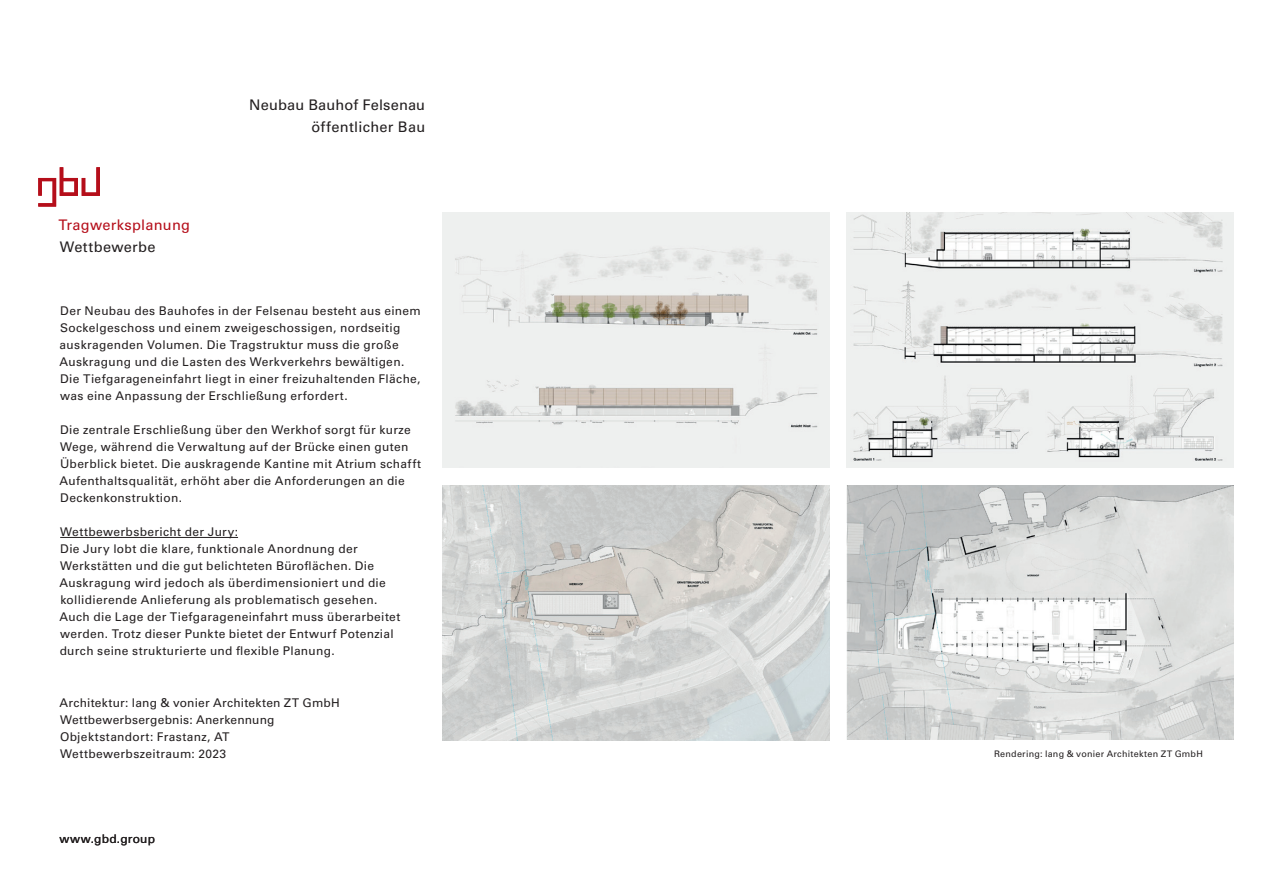
<style>
.page{position:relative;width:1263px;height:893px;background:#fff}
.page>*{position:absolute;margin:0;border:0;box-sizing:border-box;transform-origin:0 0}
.t1{font:14.7px "Univers LT Std";letter-spacing:.01em;color:#231f20}
.t2{font:14.55px "Univers LT Std";letter-spacing:.02em;color:#231f20}
.t3{font:14.55px "Univers LT Std";letter-spacing:.02em;color:#b50e1a}
.t4{font:12px/17.1px "Univers LT Std";letter-spacing:.025em;color:#231f20}
.t5{font:9px "Univers LT Std";letter-spacing:.025em;color:#231f20}
</style>
<div class="page">
<svg style="left:38px;top:167px;width:62px;height:40px"></svg>
<hr style="left:60px;top:537px;width:178px;height:1px;background:#231f20">
<img style="left:443px;top:213px;width:387px;height:255px">
<img style="left:443px;top:485px;width:387px;height:255px">
<img style="left:846px;top:485px;width:387px;height:255px">
<img style="left:847px;top:213px;width:386px;height:255px">
<p class="t3" style="left:58px;top:216px;width:133px">Tragwerksplanung</p>
<p class="t2" style="left:60px;top:238px;width:97px">Wettbewerbe</p>
<p class="t1" style="left:249px;top:96px;width:177px">Neubau Bauhof Felsenau</p>
<p class="t2" style="left:311px;top:118px;width:115px">öffentlicher Bau</p>
<p class="t4" style="left:60px;top:302px;width:363px">Der Neubau des Bauhofes in der Felsenau besteht aus einem Sockelgeschoss und einem zweigeschossigen, nordseitig auskragenden Volumen. Die Tragstruktur muss die große Auskragung und die Lasten des Werkverkehrs bewältigen.<br>Die Tiefgarageneinfahrt liegt in einer freizuhaltenden Fläche, was eine Anpassung der Erschließung erfordert.</p>
<p class="t4" style="left:60px;top:421px;width:363px">Die zentrale Erschließung über den Werkhof sorgt für kurze Wege, während die Verwaltung auf der Brücke einen guten Überblick bietet. Die auskragende Kantine mit Atrium schafft Aufenthaltsqualität, erhöht aber die Anforderungen an die Deckenkonstruktion.</p>
<p class="t4" style="left:60px;top:523px;width:342px">Wettbewerbsbericht der Jury:<br>Die Jury lobt die klare, funktionale Anordnung der Werkstätten und die gut belichteten Büroflächen. Die Auskragung wird jedoch als überdimensioniert und die kollidierende Anlieferung als problematisch gesehen.<br>Auch die Lage der Tiefgarageneinfahrt muss überarbeitet werden. Trotz dieser Punkte bietet der Entwurf Potenzial durch seine strukturierte und flexible Planung.</p>
<p class="t4" style="left:60px;top:694px;width:282px">Architektur: lang &amp; vonier Architekten ZT GmbH Wettbewerbsergebnis: Anerkennung Objektstandort: Frastanz, AT Wettbewerbszeitraum: 2023</p>
<p class="t4" style="left:60px;top:830px;width:97px">www.gbd.group</p>
<p class="t5" style="left:994px;top:749px;width:210px">Rendering: lang &amp; vonier Architekten ZT GmbH</p>
</div>
